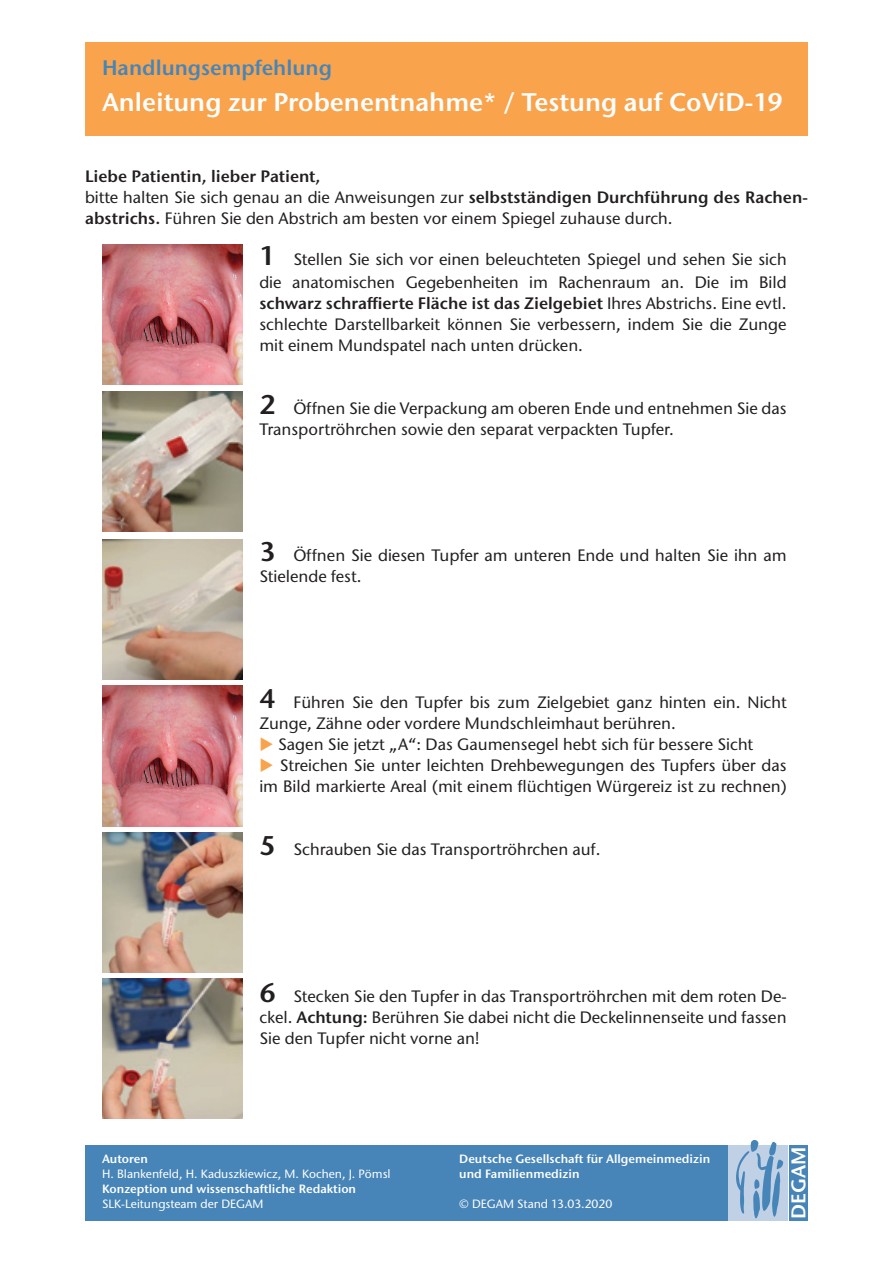
<style>
.page{position:relative;width:893px;height:1263px;background:#fff}
.page>*{position:absolute;margin:0;border:0;box-sizing:border-box;transform-origin:0 0}
.t1{font:600 25.5px "Stone Sans ITC Pro";color:#fff}
.t2{font:600 21px "Stone Sans ITC Pro";color:#4785b8}
.t3{font:600 19.8px "Stone Sans ITC Pro";letter-spacing:.005em;color:#fff}
.t4{font:500 16.5px/21px "Stone Sans ITC Std";color:#231f20}
.t5{font:600 16.5px "Stone Sans ITC Pro";color:#231f20}
.t6{font:600 12px/15px "Stone Sans ITC Pro";color:#fff}
.t7{font:500 12px "Stone Sans ITC Std";color:#fff}
.s1{font-family:"Stone Sans ITC Pro";font-weight:600}
.s2{font-family:"Stone Sans ITC Pro";font-weight:600;font-size:27px}
.s3{font-family:"Stone Sans ITC Std";font-weight:500}
.s4{color:#f9a44d}
</style>
<div class="page">
<div style="left:85px;top:1145px;width:642px;height:75px;background:#4785b8"></div>
<div style="left:728px;top:1145px;width:59px;height:75px;background:#c0d1e6"></div>
<div style="left:789px;top:1145px;width:19px;height:75px;background:#4785b8"></div>
<svg style="left:736px;top:1140px;width:47px;height:78px"></svg>
<div style="left:85px;top:43px;width:723px;height:93px;background:#f9a44d"></div>
<img style="left:102px;top:244px;width:140px;height:141px">
<img style="left:102px;top:686px;width:140px;height:140px">
<img style="left:102px;top:392px;width:140px;height:140px">
<img style="left:102px;top:539px;width:140px;height:141px">
<img style="left:102px;top:832px;width:140px;height:140px">
<img style="left:102px;top:978px;width:140px;height:140px">
<p class="t2" style="left:102px;top:54px;width:231px">Handlungsempfehlung</p>
<h1 class="t1" style="left:102px;top:86px;width:682px">Anleitung zur Probenentnahme* / Testung auf CoViD-19</h1>
<p class="t5" style="left:85px;top:166px;width:237px">Liebe Patientin, lieber Patient,</p>
<p class="t4" style="left:85px;top:187px;width:724px">bitte halten Sie sich genau an die Anweisungen zur <span class="s1">selbstständigen Durchführung des Rachen&shy;abstrichs.</span> Führen Sie den Abstrich am besten vor einem Spiegel zuhause durch.</p>
<p class="t4" style="left:259px;top:248px;width:529px;line-height:22.5px"><span class="s2">1</span> Stellen Sie sich vor einen beleuchteten Spiegel und sehen Sie sich die anatomischen Gegebenheiten im Rachenraum an. Die im Bild</p>
<p class="t5" style="left:259px;top:293px;width:529px">schwarz schraffierte Fläche ist das Zielgebiet <span class="s3">Ihres Abstrichs. Eine evtl.</span></p>
<p class="t4" style="left:259px;top:314px;width:529px">schlechte Darstellbarkeit können Sie verbessern, indem Sie die Zunge mit einem Mundspatel nach unten drücken.</p>
<p class="t4" style="left:259px;top:398px;width:529px"><span class="s2">2</span> Öffnen Sie die Verpackung am oberen Ende und entnehmen Sie das<br>Transportröhrchen sowie den separat verpackten Tupfer.</p>
<p class="t4" style="left:259px;top:545px;width:529px"><span class="s2">3</span> Öffnen Sie diesen Tupfer am unteren Ende und halten Sie ihn am<br>Stielende fest.</p>
<p class="t4" style="left:259px;top:692px;width:529px"><span class="s2">4</span> Führen Sie den Tupfer bis zum Zielgebiet ganz hinten ein. Nicht<br>Zunge, Zähne oder vordere Mundschleimhaut berühren.</p>
<p class="t4" style="left:259px;top:734px;width:495px"><span class="s4">◆</span> Sagen Sie jetzt „A“: Das Gaumensegel hebt sich für bessere Sicht</p>
<p class="t4" style="left:259px;top:755px;width:529px"><span class="s4">◆</span> Streichen Sie unter leichten Drehbewegungen des Tupfers über das im Bild markierte Areal (mit einem flüchtigen Würgereiz ist zu rechnen)</p>
<p class="t4" style="left:259px;top:839px;width:343px"><span class="s2">5</span> Schrauben Sie das Transportröhrchen auf.</p>
<p class="t4" style="left:259px;top:986px;width:529px;text-align:justify"><span class="s2">6</span> Stecken Sie den Tupfer in das Transportröhrchen mit dem roten De&shy;ckel. <span class="s1">Achtung:</span> Berühren Sie dabei nicht die Deckelinnenseite und fassen Sie den Tupfer nicht vorne an!</p>
<p class="t6" style="left:102px;top:1152px;width:47px">Autoren</p>
<p class="t7" style="left:102px;top:1167px;width:290px">H. Blankenfeld, H. Kaduszkiewicz, M. Kochen, J. Pömsl</p>
<p class="t6" style="left:102px;top:1182px;width:256px">Konzeption und wissenschaftliche Redaktion</p>
<p class="t7" style="left:102px;top:1197px;width:163px">SLK-Leitungsteam der DEGAM</p>
<p class="t6" style="left:459px;top:1152px;width:253px">Deutsche Gesellschaft für Allgemeinmedizin und Familienmedizin</p>
<p class="t7" style="left:459px;top:1197px;width:154px">© DEGAM Stand 13.03.2020</p>
<p class="t3" style="left:786px;top:1219px;width:74px;rotate:-90deg">DEGAM</p>
</div>
